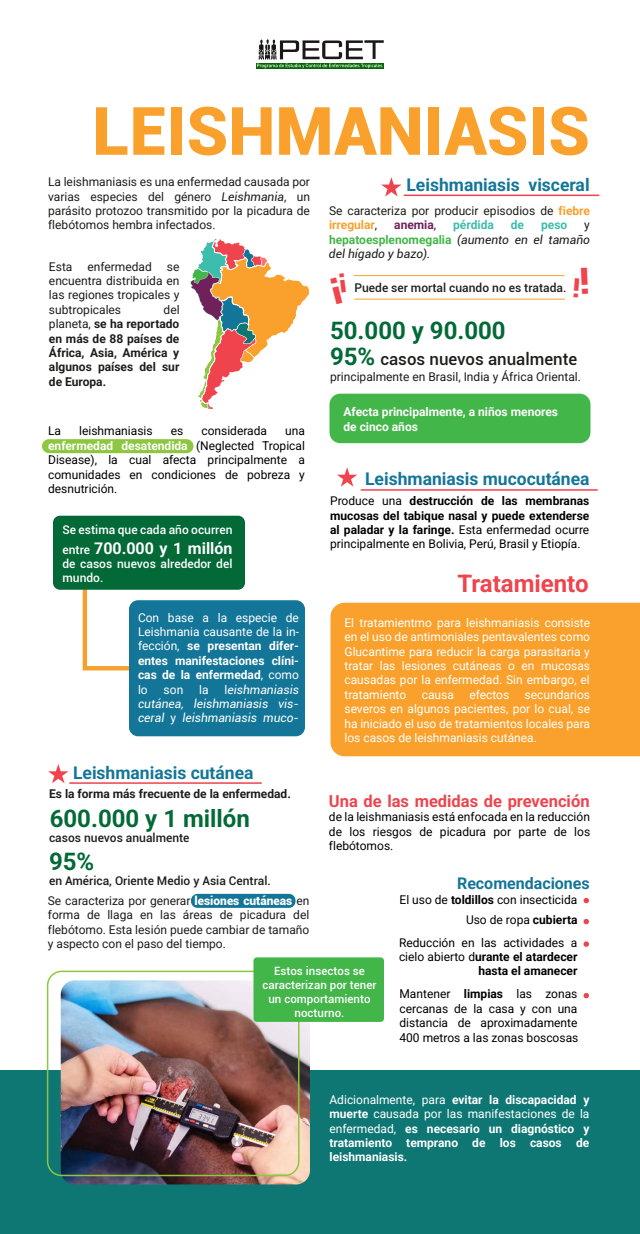
<style>
.page{position:relative;width:640px;height:1234px;background:#fff}
.page>*{position:absolute;margin:0;border:0;box-sizing:border-box;transform-origin:0 0}
.t1{font:900 66.75px "Roboto";color:#f9a12c}
.t2{font:700 24px "Roboto";color:#026937}
.t3{font:700 24px "Roboto";color:#ef434d}
.t4{font:700 17.5px "Roboto";color:#137598}
.t5{font:500 16.8px "Roboto";color:#1d1d1b}
.t6{font:700 16.5px "Roboto";color:#ef434d}
.t7{font:700 16px "Roboto";color:#fff}
.t8{font:700 16px "Roboto";color:#137598}
.t9{font:12px/14.4px "Roboto";color:#000;text-align:justify}
.t10{font:12px/14.4px "Roboto";color:#1d1d1b;text-align:justify}
.t11{font:12px/14.4px "Roboto";color:#fff;text-align:justify}
.t12{font:700 12px/14.4px "Roboto";color:#fff;text-align:justify}
.t13{font:700 12px/14.4px "Roboto";color:#000;text-align:justify}
.t14{font:700 12px/14.4px "Roboto";color:#1d1d1b;text-align:justify}
.t15{font:500 12px "Roboto";color:#1d1d1b}
.t16{font:italic 12px/14.4px "Roboto";color:#fff;text-align:justify}
.t17{font:500 12px/14.4px "Roboto";color:#fff}
.t18{font:italic 12px/14.4px "Roboto";color:#1d1d1b;text-align:justify}
.t19{font:700 12px "Roboto";color:#3dbdac}
.t20{font:700 12px "Roboto";color:#70205b}
.t21{font:500 11.5px/13.8px "Roboto";letter-spacing:.005em;color:#fff;text-align:center}
.s1{font-style:italic}
.s2{font-weight:700;color:#f9a12c}
.s3{font-weight:400;color:#1d1d1b}
.s4{font-style:normal}
.s5{font-weight:700;font-style:normal;color:#43b649}
.s6{font-weight:400}
.s7{font-weight:700;color:#fff}
.s8{font-weight:500;font-size:12px}
.s9{font-weight:900;color:#fff}
.s10{font-weight:700}
</style>
<div class="page">
<div style="left:42px;top:439px;width:152px;height:14px;background:#8dc63f;border-radius:7px"></div>
<div style="left:256px;top:63px;width:128px;height:5px;background:#0c6a0c"></div>
<svg style="left:257px;top:39px;width:127px;height:29px"></svg>
<div style="left:331px;top:602px;width:309px;height:154px;background:#f9a12c"></div>
<div style="left:0;top:1070px;width:640px;height:164px;background:#0e7774"></div>
<div style="left:329px;top:394px;width:261px;height:49px;background:#43b649;border-radius:11px"></div>
<div style="left:129px;top:600px;width:176px;height:136px;background:#137598;border-radius:9px"></div>
<svg style="left:82px;top:590px;width:51px;height:81px"></svg>
<div style="left:53px;top:516px;width:192px;height:74px;background:#026937;border-radius:7px"></div>
<div style="left:191px;top:894px;width:105px;height:14px;background:#137598;border-radius:6px"></div>
<svg style="left:191px;top:239px;width:119px;height:170px"></svg>
<svg style="left:48px;top:764px;width:20px;height:19px"></svg>
<hr style="left:404px;top:194px;width:195px;height:2px;background:#ef434d">
<hr style="left:70px;top:782px;width:191px;height:2px;background:#ef434d">
<svg style="left:381px;top:177px;width:21px;height:19px"></svg>
<svg style="left:337px;top:467px;width:20px;height:19px"></svg>
<hr style="left:361px;top:489px;width:236px;height:1px;background:#ef434d">
<img style="left:61px;top:980px;width:249px;height:204px">
<svg style="left:584px;top:898px;width:5px;height:5px"></svg>
<svg style="left:584px;top:919px;width:5px;height:5px"></svg>
<svg style="left:584px;top:941px;width:5px;height:5px"></svg>
<svg style="left:584px;top:993px;width:5px;height:5px"></svg>
<div style="left:47px;top:970px;width:253px;height:206px;border:2px solid #8dc63f;border-radius:14px"></div>
<div style="left:253px;top:957px;width:131px;height:65px;background:#43b649;border-radius:4px"></div>
<hr style="left:354px;top:298px;width:211px;height:2px;background:#f6a02e">
<hr style="left:354px;top:275px;width:210px;height:1px;background:#f6a02e">
<h1 class="t1" style="left:92px;top:84px;width:499px">LEISHMANIASIS</h1>
<p class="t10" style="left:48px;top:174px;width:263px">La leishmaniasis es una enfermedad causada por varias especies del género <span class="s1">Leishmania</span>, un parásito protozoo transmitido por la picadura de flebótomos hembra infectados.</p>
<h3 class="t4" style="left:407px;top:173px;width:185px">Leishmaniasis visceral</h3>
<p class="t10" style="left:329px;top:203px;width:262px">Se caracteriza por producir episodios de <span class="s2">fiebre irregular</span>,</p>
<p class="t20" style="left:394px;top:217px;width:43px">anemia<span class="s3">,</span></p>
<p class="t19" style="left:453px;top:217px;width:42px">pérdida</p>
<p class="t19" style="left:511px;top:217px;width:15px">de</p>
<p class="t19" style="left:541px;top:217px;width:28px">peso</p>
<p class="t18" style="left:329px;top:217px;width:263px;text-indent:255px"><span class="s4">y </span><span class="s5">hepatoesplenomegalia</span> (aumento en el tamaño del hígado y bazo).</p>
<p class="t10" style="left:49px;top:259px;width:25px">Esta</p>
<p class="t10" style="left:87px;top:259px;width:66px">enfermedad</p>
<p class="t10" style="left:49px;top:259px;width:132px;text-indent:118px">se encuentra distribuida en las regiones tropicales y subtropicales</p>
<p class="t15" style="left:355px;top:279px;width:213px">Puede ser mortal cuando no es tratada.</p>
<p class="t14" style="left:49px;top:302px;width:132px;text-indent:115px"><span class="s6">del planeta,</span> se ha reportado en más de 88 países de África, Asia, América y algunos países del sur de Europa.</p>
<h2 class="t2" style="left:330px;top:313px;width:177px">50.000 y 90.000</h2>
<h3 class="t5" style="left:380px;top:347px;width:198px">casos nuevos anualmente</h3>
<p class="t10" style="left:330px;top:369px;width:252px">principalmente en Brasil, India y África Oriental.</p>
<h2 class="t2" style="left:330px;top:340px;width:47px">95%</h2>
<p class="t9" style="left:48px;top:423px;width:14px">La</p>
<p class="t9" style="left:79px;top:423px;width:75px">leishmaniasis</p>
<p class="t9" style="left:171px;top:423px;width:14px">es</p>
<p class="t9" style="left:201px;top:423px;width:67px">considerada</p>
<p class="t9" style="left:48px;top:423px;width:258px;text-indent:237px">una <span class="s7">enfermedad desatendida</span> (Neglected Tropical Disease), la cual afecta principalmente a comunidades en condiciones de pobreza y desnutrición.</p>
<p class="t17" style="left:62px;top:522px;width:171px">Se estima que cada año ocurren</p>
<h3 class="t7" style="left:62px;top:537px;width:172px"><span class="s8">entre</span> 700.000 y 1 millón</h3>
<p class="t17" style="left:62px;top:556px;width:171px">de casos nuevos alrededor del mundo.</p>
<p class="t12" style="left:138px;top:609px;width:163px"><span class="s6">Con base a la especie de Leishmania causante de la in&shy;fección,</span> se presentan difer&shy;entes manifestaciones clíni&shy;cas de la enfermedad<span class="s6">, como lo</span></p>
<p class="t16" style="left:138px;top:681px;width:163px;text-indent:87px"><span class="s4">l</span>eishmaniasis cutánea, leishmaniasis vis&shy;ceral <span class="s4">y</span> leishmaniasis muco-</p>
<p class="t11" style="left:164px;top:681px;width:21px">son</p>
<p class="t11" style="left:199px;top:681px;width:11px">la</p>
<h3 class="t4" style="left:73px;top:760px;width:182px">Leishmaniasis cutánea</h3>
<p class="t14" style="left:49px;top:786px;width:243px">Es la forma más frecuente de la enfermedad.</p>
<h2 class="t2" style="left:50px;top:801px;width:202px">600.000 y 1 millón</h2>
<p class="t15" style="left:49px;top:829px;width:142px">casos nuevos anualmente</p>
<h2 class="t2" style="left:49px;top:845px;width:47px">95%</h2>
<p class="t15" style="left:49px;top:872px;width:223px">en América, Oriente Medio y Asia Central.</p>
<p class="t12" style="left:343px;top:404px;width:216px">Afecta principalmente, a niños menores de cinco años</p>
<h3 class="t4" style="left:365px;top:467px;width:226px">Leishmaniasis mucocutánea</h3>
<p class="t13" style="left:330px;top:493px;width:261px"><span class="s6">Produce una</span> destrucción de las membranas mucosas del tabique nasal y puede extenderse al paladar y la faringe. <span class="s6">Esta enfermedad ocurre principalmente en Bolivia, Perú, Brasil y Etiopía.</span></p>
<h2 class="t3" style="left:457px;top:567px;width:133px">Tratamiento</h2>
<p class="t11" style="left:344px;top:615px;width:247px">El tratamientmo para leishmaniasis consiste en el uso de antimoniales pentavalentes como Glucantime para reducir la carga parasitaria y tratar las lesiones cutáneas o en mucosas causadas por la enfermedad. Sin embargo, el tratamiento</p>
<p class="t11" style="left:422px;top:687px;width:34px">causa</p>
<p class="t11" style="left:469px;top:687px;width:41px">efectos</p>
<p class="t11" style="left:344px;top:687px;width:247px;text-indent:180px">secundarios severos en algunos pacientes, por lo cual, se ha iniciado el uso de tratamientos locales para los casos de leishmaniasis cutánea.</p>
<h3 class="t6" style="left:329px;top:789px;width:262px">Una de las medidas de prevención</h3>
<p class="t9" style="left:329px;top:809px;width:263px">de la leishmaniasis está enfocada en la reducción de los riesgos de picadura por parte de los flebótomos.</p>
<h3 class="t8" style="left:457px;top:871px;width:134px">Recomendaciones</h3>
<p class="t10" style="left:48px;top:893px;width:263px">Se caracteriza por generar <span class="s9">lesiones cutáneas</span> en forma de llaga en las áreas de picadura del flebótomo. Esta lesión puede cambiar de tamaño y aspecto con el paso del tiempo.</p>
<p class="t21" style="left:262px;top:963px;width:116px">Estos insectos se caracterizan por tener un comportamiento nocturno.</p>
<p class="t9" style="left:400px;top:889px;width:179px;line-height:20.4px;text-align:right">El uso de <span class="s10">toldillos</span> con insecticida<br>Uso de ropa <span class="s10">cubierta</span></p>
<p class="t9" style="left:399px;top:934px;width:180px;text-align:right">Reducción en las actividades a cielo abierto d<span class="s10">urante el atardecer hasta el amanecer</span></p>
<p class="t9" style="left:399px;top:986px;width:180px">Mantener <span class="s10">limpias</span> las zonas cercanas de la casa y con una distancia de aproximadamente 400 metros a las zonas boscosas</p>
<p class="t12" style="left:330px;top:1091px;width:262px"><span class="s6">Adicionalmente, para</span> evitar la discapacidad y muerte <span class="s6">causada por las manifestaciones de la enfermedad,</span> es necesario un diagnóstico y tratamiento temprano de los casos de leishmaniasis.</p>
</div>
